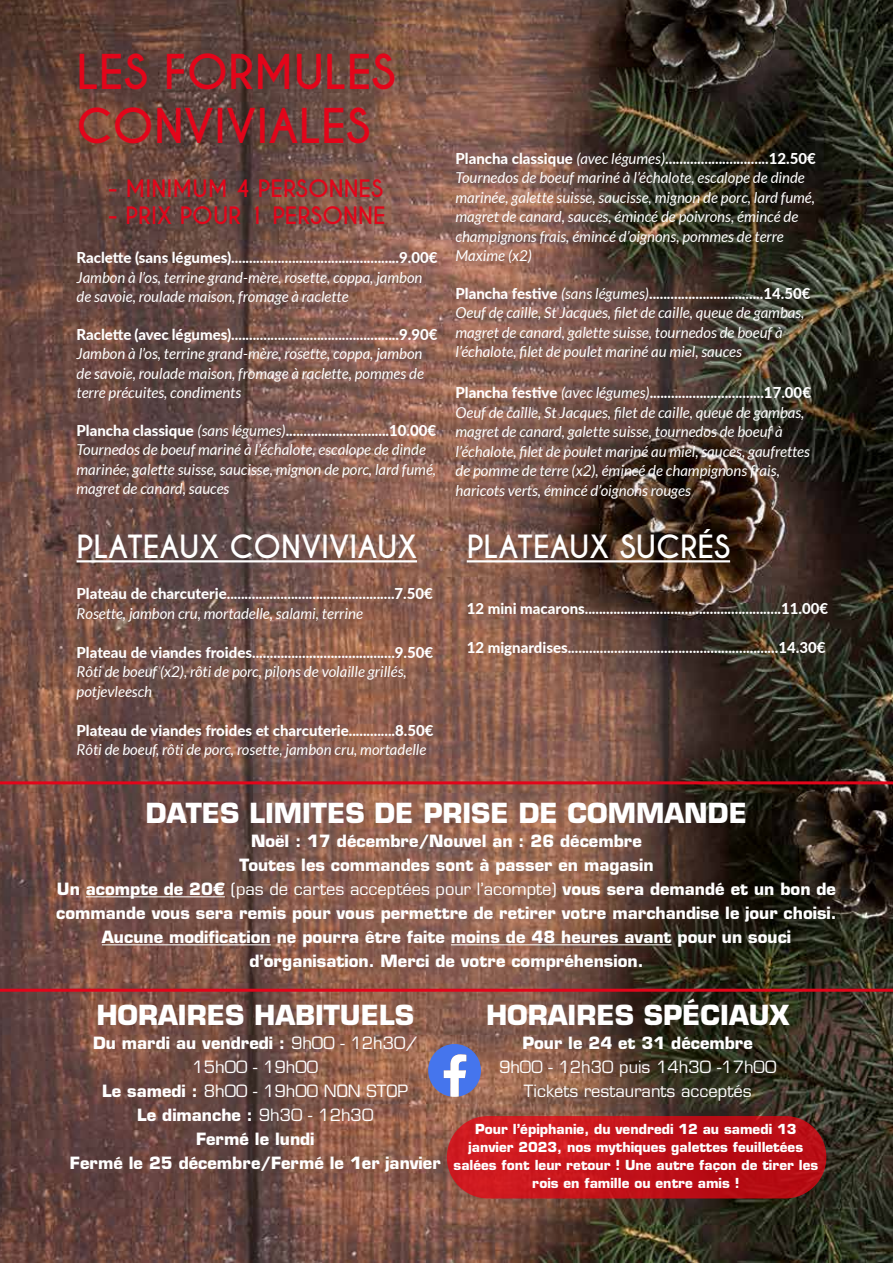
<style>
.page{position:relative;width:893px;height:1263px;background:#fff}
.page>*{position:absolute;margin:0;border:0;box-sizing:border-box;transform-origin:0 0}
.t1{font:700 45px/54px "Caviar Dreams";color:#e3051a}
.t2{font:700 30px "Caviar Dreams";color:#fff}
.t3{font:700 27px "Eurostile LT Std";color:#fff}
.t4{font:700 22.5px "Caviar Dreams";color:#e3051a}
.t5{font:700 16.5px/24px "Eurostile LT Std";color:#fff;text-align:center}
.t6{font:16.5px/24px "Eurostile LT Std";color:#fff;text-align:center}
.t7{font:italic 15px/19.5px "Lato";color:#fff}
.t8{font:800 15px "Lato";color:#fff}
.t9{font:700 13.5px/18px "Eurostile LT Std";color:#fff;text-align:center}
.s1{font-weight:800;font-style:normal}
.s2{font-weight:400}
</style>
<div class="page">
<img style="left:0;top:0;width:893px;height:1263px">
<hr style="left:86px;top:896px;width:139px;height:1px;background:#fff">
<hr style="left:102px;top:944px;width:169px;height:1px;background:#fff">
<hr style="left:451px;top:944px;width:221px;height:1px;background:#fff">
<hr style="left:0;top:781px;width:893px;height:3px;background:#e3051a">
<hr style="left:77px;top:560px;width:340px;height:2px;background:#fff">
<hr style="left:467px;top:560px;width:263px;height:2px;background:#fff">
<hr style="left:0;top:989px;width:893px;height:3px;background:#e3051a">
<svg style="left:428px;top:1044px;width:53px;height:53px"></svg>
<div style="left:447px;top:1116px;width:379px;height:82px;background:linear-gradient(to right,#d41d22,#b20912);border-radius:41px"></div>
<h1 class="t1" style="left:77px;top:46px;width:321px">LES FORMULES<br>CONVIVIALES</h1>
<h3 class="t4" style="left:108px;top:175px;width:277px">- MINIMUM 4 PERSONNES</h3>
<h3 class="t4" style="left:108px;top:202px;width:279px">- PRIX POUR 1 PERSONNE</h3>
<p class="t8" style="left:77px;top:247px;width:362px">Raclette (sans légumes)...............................................9.00€</p>
<p class="t7" style="left:77px;top:268px;width:347px">Jambon à l’os, terrine grand-mère, rosette, coppa, jambon de savoie, roulade maison, fromage à raclette</p>
<p class="t8" style="left:77px;top:323px;width:362px">Raclette (avec légumes)...............................................9.90€</p>
<p class="t7" style="left:77px;top:344px;width:349px;text-align:justify">Jambon à l’os, terrine grand-mère, rosette, coppa, jambon de savoie, roulade maison, fromage à raclette, pommes de terre précuites, condiments</p>
<p class="t7" style="left:77px;top:421px;width:361px"><span class="s1">Plancha classique</span> (sans légumes)<span class="s1">.............................10.00€ </span>Tournedos de boeuf mariné à l’échalote, escalope de dinde marinée, galette suisse, saucisse, mignon de porc, lard fumé, magret de canard, sauces</p>
<h2 class="t2" style="left:77px;top:529px;width:342px">PLATEAUX CONVIVIAUX</h2>
<p class="t8" style="left:77px;top:583px;width:358px">Plateau de charcuterie...............................................7.50€</p>
<p class="t7" style="left:77px;top:604px;width:288px">Rosette, jambon cru, mortadelle, salami, terrine</p>
<p class="t8" style="left:77px;top:641px;width:358px">Plateau de viandes froides........................................9.50€</p>
<p class="t7" style="left:77px;top:662px;width:332px">Rôti de boeuf (x2), rôti de porc, pilons de volaille grillés, potjevleesch</p>
<p class="t8" style="left:77px;top:719px;width:358px">Plateau de viandes froides et charcuterie.............8.50€</p>
<p class="t7" style="left:77px;top:740px;width:351px">Rôti de boeuf, rôti de porc, rosette, jambon cru, mortadelle</p>
<p class="t7" style="left:455px;top:149px;width:362px"><span class="s1">Plancha classique</span> (avec légumes)<span class="s1">.............................12.50€ </span>Tournedos de boeuf mariné à l’échalote, escalope de dinde marinée, galette suisse, saucisse, mignon de porc, lard fumé, magret de canard, sauces, émincé de poivrons, émincé de champignons frais, émincé d’oignons, pommes de terre Maxime (x2)</p>
<p class="t7" style="left:455px;top:284px;width:356px"><span class="s1">Plancha festive</span> (sans légumes)<span class="s1">................................14.50€ </span>Oeuf de caille, St Jacques, filet de caille, queue de gambas, magret de canard, galette suisse, tournedos de boeuf à l’échalote, filet de poulet mariné au miel, sauces</p>
<p class="t7" style="left:455px;top:383px;width:357px"><span class="s1">Plancha festive</span> (avec légumes)<span class="s1">................................17.00€ </span>Oeuf de caille, St Jacques, filet de caille, queue de gambas, magret de canard, galette suisse, tournedos de boeuf à l’échalote, filet de poulet mariné au miel, sauces, gaufrettes de pomme de terre (x2), émincé de champignons frais, haricots verts, émincé d’oignons rouges</p>
<h2 class="t2" style="left:467px;top:529px;width:265px">PLATEAUX SUCRÉS</h2>
<p class="t8" style="left:467px;top:597px;width:363px">12 mini macarons.......................................................11.00€</p>
<p class="t8" style="left:467px;top:636px;width:360px">12 mignardises...........................................................14.30€</p>
<h3 class="t3" style="left:146px;top:796px;width:602px">DATES LIMITES DE PRISE DE COMMANDE</h3>
<p class="t5" style="left:56px;top:829px;width:782px">Noël : 17 décembre/Nouvel an : 26 décembre<br>Toutes les commandes sont à passer en magasin<br>Un acompte de 20€ <span class="s2">(pas de cartes acceptées pour l’acompte)</span> vous sera demandé et un bon de commande vous sera remis pour vous permettre de retirer votre marchandise le jour choisi.<br>Aucune modification ne pourra être faite moins de 48 heures avant pour un souci d’organisation. Merci de votre compréhension.</p>
<h3 class="t3" style="left:96px;top:999px;width:319px">HORAIRES HABITUELS</h3>
<p class="t5" style="left:70px;top:1031px;width:372px">Du mardi au vendredi : <span class="s2">9h00 - 12h30/<br>15h00 - 19h00<br></span>Le samedi : <span class="s2">8h00 - 19h00 NON STOP<br></span>Le dimanche : <span class="s2">9h30 - 12h30<br></span>Fermé le lundi<br>Fermé le 25 décembre/Fermé le 1er janvier</p>
<h3 class="t3" style="left:486px;top:999px;width:305px">HORAIRES SPÉCIAUX</h3>
<p class="t5" style="left:522px;top:1031px;width:232px">Pour le 24 et 31 décembre</p>
<p class="t6" style="left:499px;top:1055px;width:279px">9h00 - 12h30 puis 14h30 -17h00<br>Tickets restaurants acceptés</p>
<p class="t9" style="left:453px;top:1120px;width:366px">Pour l’épiphanie, du vendredi 12 au samedi 13 janvier 2023, nos mythiques galettes feuilletées salées font leur retour ! Une autre façon de tirer les rois en famille ou entre amis !</p>
</div>
